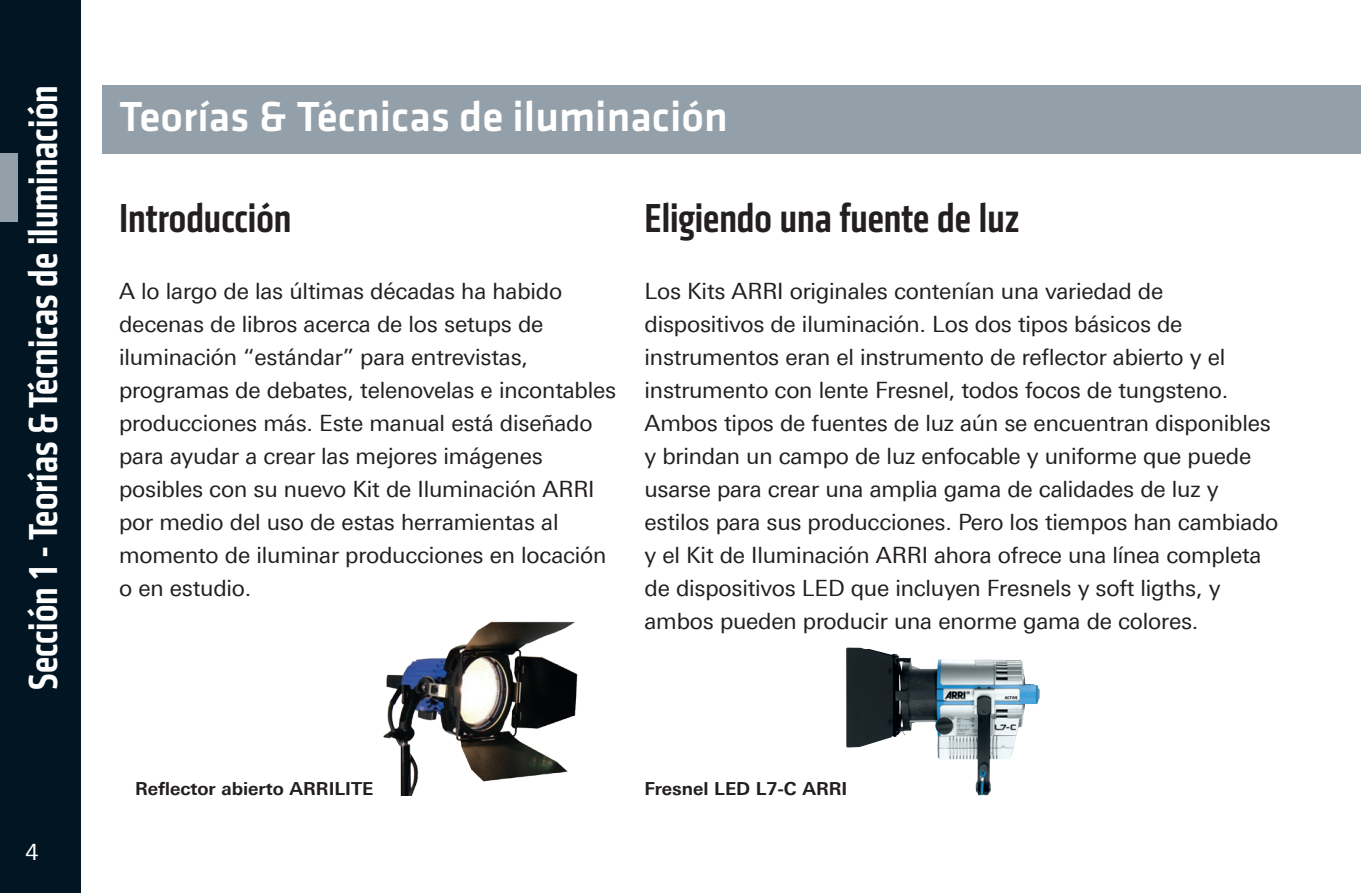
<style>
.page{position:relative;width:1361px;height:893px;background:#fff}
.page>*{position:absolute;margin:0;border:0;box-sizing:border-box;transform-origin:0 0}
.t1{font:500 43.5px "Klavika";color:#fff}
.t2{font:500 condensed 42px "Klavika";color:#fff}
.t3{font:500 condensed 42px "Klavika";color:#231f20}
.t4{font:22.5px/33px "Linotype Univers 430";letter-spacing:-.01em;color:#231f20}
.t5{font:22.5px "Linotype Univers 430";color:#fff}
.t6{font:700 18px "Linotype Univers 630";color:#231f20}
</style>
<div class="page">
<div style="left:102px;top:85px;width:1259px;height:68px;background:#94a0a9"></div>
<div style="left:0;top:0;width:81px;height:893px;background:#011622"></div>
<div style="left:0;top:153px;width:17px;height:68px;background:#94a0a9"></div>
<img style="left:383px;top:621px;width:195px;height:174px">
<img style="left:846px;top:649px;width:170px;height:146px">
<h2 class="t2" style="left:17px;top:690px;width:606px;rotate:-90deg">Sección 1 - Teorías &amp; Técnicas de iluminación</h2>
<p class="t5" style="left:26px;top:839px;width:15px">4</p>
<h1 class="t1" style="left:119px;top:88px;width:610px">Teorías &amp; Técnicas de iluminación</h1>
<h2 class="t3" style="left:119px;top:192px;width:174px">Introducción</h2>
<p class="t4" style="left:119px;top:275px;width:499px">A lo largo de las últimas décadas ha habido decenas de libros acerca de los setups de iluminación “estándar” para entrevistas, programas de debates, telenovelas e incontables producciones más. Este manual está diseñado para ayudar a crear las mejores imágenes posibles con su nuevo Kit de Iluminación ARRI por medio del uso de estas herramientas al momento de iluminar producciones en locación o en estudio.</p>
<h2 class="t3" style="left:644px;top:192px;width:376px">Eligiendo una fuente de luz</h2>
<p class="t4" style="left:644px;top:275px;width:635px">Los Kits ARRI originales contenían una variedad de dispositivos de iluminación. Los dos tipos básicos de instrumentos eran el instrumento de reflector abierto y el instrumento con lente Fresnel, todos focos de tungsteno.<br>Ambos tipos de fuentes de luz aún se encuentran disponibles y brindan un campo de luz enfocable y uniforme que puede usarse para crear una amplia gama de calidades de luz y estilos para sus producciones. Pero los tiempos han cambiado y el Kit de Iluminación ARRI ahora ofrece una línea completa de dispositivos LED que incluyen Fresnels y soft ligths, y ambos pueden producir una enorme gama de colores.</p>
<p class="t6" style="left:135px;top:778px;width:240px">Reflector abierto ARRILITE</p>
<p class="t6" style="left:644px;top:778px;width:204px">Fresnel LED L7-C ARRI</p>
</div>
